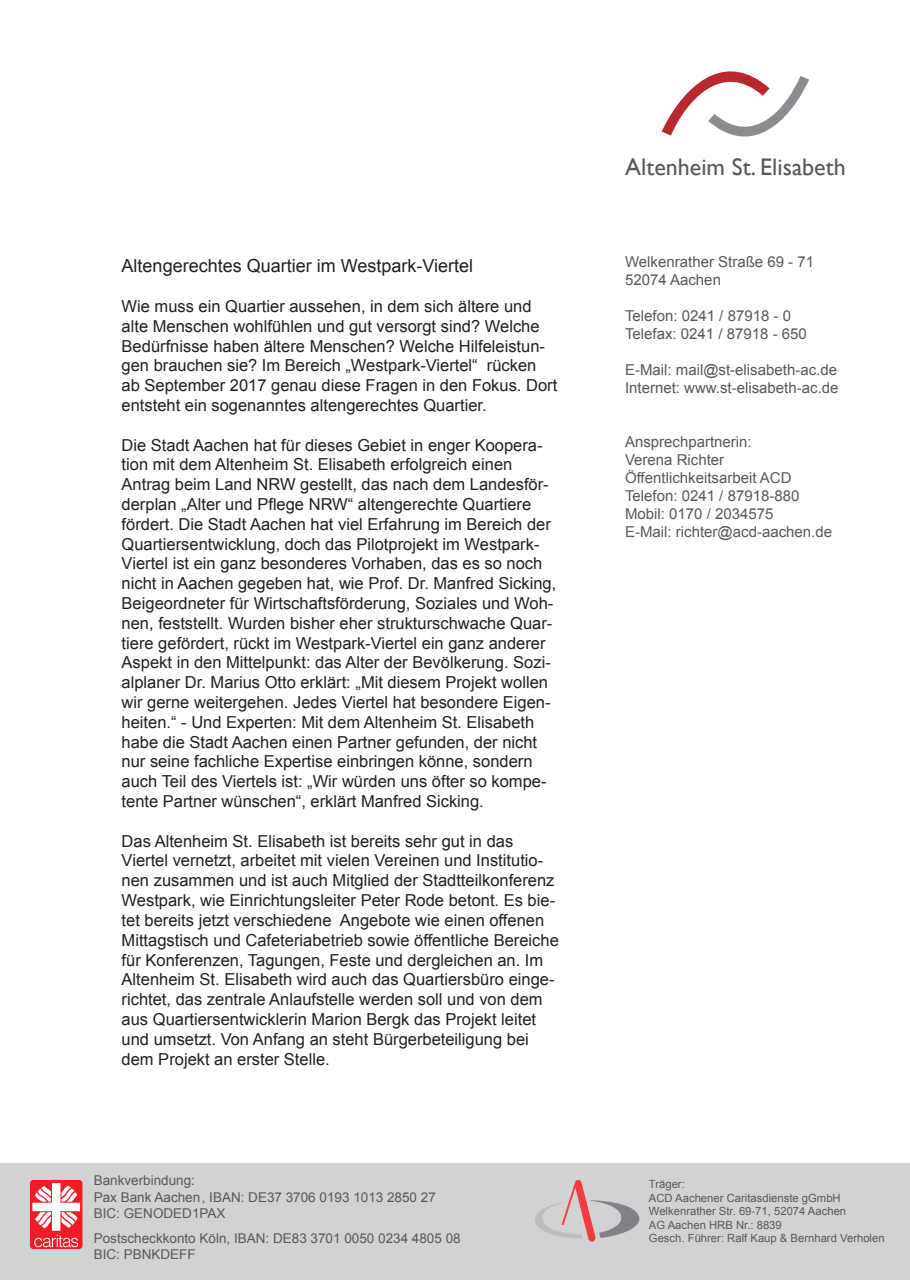
<style>
.page{position:relative;width:910px;height:1280px;background:#fff}
.page>*{position:absolute;margin:0;border:0;box-sizing:border-box;transform-origin:0 0}
.t1{font:24px "Gill Sans";color:#57585a}
.t2{font:18px "Arial";color:#231f20}
.t3{font:16.5px/19.8px "Arial";color:#231f20}
.t4{font:15px "Arial";color:#57585a}
.t5{font:13.5px/16.2px "Arial";color:#57585a}
.t6{font:11.25px/13.5px "Arial";color:#57585a}
</style>
<div class="page">
<div style="left:0;top:1163px;width:910px;height:117px;background:#d1d2d4"></div>
<svg style="left:535px;top:1180px;width:104px;height:62px"></svg>
<div style="left:30px;top:1180px;width:52px;height:68px;background:#ee1c28;border-radius:3px"></div>
<svg style="left:32px;top:1183px;width:48px;height:64px"></svg>
<svg style="left:662px;top:71px;width:147px;height:66px"></svg>
<p class="t2" style="left:122px;top:254px;width:353px">Altengerechtes Quartier im Westpark-Viertel</p>
<p class="t3" style="left:122px;top:296px;width:437px">Wie muss ein Quartier aussehen, in dem sich ältere und alte Menschen wohlfühlen und gut versorgt sind? Welche Bedürfnisse haben ältere Menschen? Welche Hilfeleistun&shy;gen brauchen sie? Im Bereich „Westpark-Viertel“ rücken ab September 2017 genau diese Fragen in den Fokus. Dort entsteht ein sogenanntes altengerechtes Quartier.</p>
<p class="t3" style="left:122px;top:435px;width:436px">Die Stadt Aachen hat für dieses Gebiet in enger Koopera&shy;tion mit dem Altenheim St. Elisabeth erfolgreich einen Antrag beim Land NRW gestellt, das nach dem Landesför&shy;derplan „Alter und Pflege NRW“ altengerechte Quartiere fördert. Die Stadt Aachen hat viel Erfahrung im Bereich der Quartiersentwicklung, doch das Pilotprojekt im Westpark-Viertel ist ein ganz besonderes Vorhaben, das es so noch nicht in Aachen gegeben hat, wie Prof. Dr. Manfred Sicking, Beigeordneter für Wirtschaftsförderung, Soziales und Woh&shy;nen, feststellt. Wurden bisher eher strukturschwache Quar&shy;tiere gefördert, rückt im Westpark-Viertel ein ganz anderer Aspekt in den Mittelpunkt: das Alter der Bevölkerung. Sozi&shy;alplaner Dr. Marius Otto erklärt: „Mit diesem Projekt wollen wir gerne weitergehen. Jedes Viertel hat besondere Eigen&shy;heiten.“ - Und Experten: Mit dem Altenheim St. Elisabeth habe die Stadt Aachen einen Partner gefunden, der nicht nur seine fachliche Expertise einbringen könne, sondern auch Teil des Viertels ist: „Wir würden uns öfter so kompe&shy;tente Partner wünschen“, erklärt Manfred Sicking.</p>
<p class="t3" style="left:122px;top:831px;width:439px">Das Altenheim St. Elisabeth ist bereits sehr gut in das Viertel vernetzt, arbeitet mit vielen Vereinen und Institutio&shy;nen zusammen und ist auch Mitglied der Stadtteilkonferenz Westpark, wie Einrichtungsleiter Peter Rode betont. Es bie&shy;tet bereits jetzt verschiedene Angebote wie einen offenen Mittagstisch und Cafeteriabetrieb sowie öffentliche Bereiche für Konferenzen, Tagungen, Feste und dergleichen an. Im Altenheim St. Elisabeth wird auch das Quartiersbüro einge&shy;richtet, das zentrale Anlaufstelle werden soll und von dem aus Quartiersentwicklerin Marion Bergk das Projekt leitet und umsetzt. Von Anfang an steht Bürgerbeteiligung bei dem Projekt an erster Stelle.</p>
<p class="t5" style="left:94px;top:1172px;width:344px">Bankverbindung:<br>Pax Bank Aachen, IBAN: DE37 3706 0193 1013 2850 27</p>
<p class="t5" style="left:94px;top:1205px;width:133px">BIC: GENODED1PAX</p>
<p class="t5" style="left:94px;top:1230px;width:368px">Postscheckkonto Köln, IBAN: DE83 3701 0050 0234 4805 08<br>BIC: PBNKDEFF</p>
<p class="t1" style="left:625px;top:153px;width:222px">Altenheim St. Elisabeth</p>
<p class="t4" style="left:625px;top:251px;width:190px">Welkenrather Straße 69 - 71</p>
<p class="t4" style="left:625px;top:269px;width:97px">52074 Aachen</p>
<p class="t4" style="left:625px;top:305px;width:167px">Telefon: 0241 / 87918 - 0</p>
<p class="t4" style="left:625px;top:323px;width:183px">Telefax: 0241 / 87918 - 650</p>
<p class="t4" style="left:625px;top:359px;width:213px">E-Mail: mail@st-elisabeth-ac.de</p>
<p class="t4" style="left:625px;top:377px;width:215px">Internet: www.st-elisabeth-ac.de</p>
<p class="t4" style="left:625px;top:431px;width:128px">Ansprechpartnerin:</p>
<p class="t4" style="left:625px;top:449px;width:101px">Verena Richter</p>
<p class="t4" style="left:625px;top:467px;width:168px">Öffentlichkeitsarbeit ACD</p>
<p class="t4" style="left:625px;top:485px;width:176px">Telefon: 0241 / 87918-880</p>
<p class="t4" style="left:625px;top:503px;width:150px">Mobil: 0170 / 2034575</p>
<p class="t4" style="left:625px;top:521px;width:208px">E-Mail: richter@acd-aachen.de</p>
<p class="t6" style="left:649px;top:1177px;width:37px">Träger:</p>
<p class="t6" style="left:649px;top:1191px;width:199px">ACD Aachener Caritasdienste gGmbH<br>Welkenrather Str. 69-71, 52074 Aachen<br>AG Aachen HRB Nr.: 8839</p>
<p class="t6" style="left:649px;top:1231px;width:237px">Gesch. Führer: Ralf Kaup &amp; Bernhard Verholen</p>
</div>
